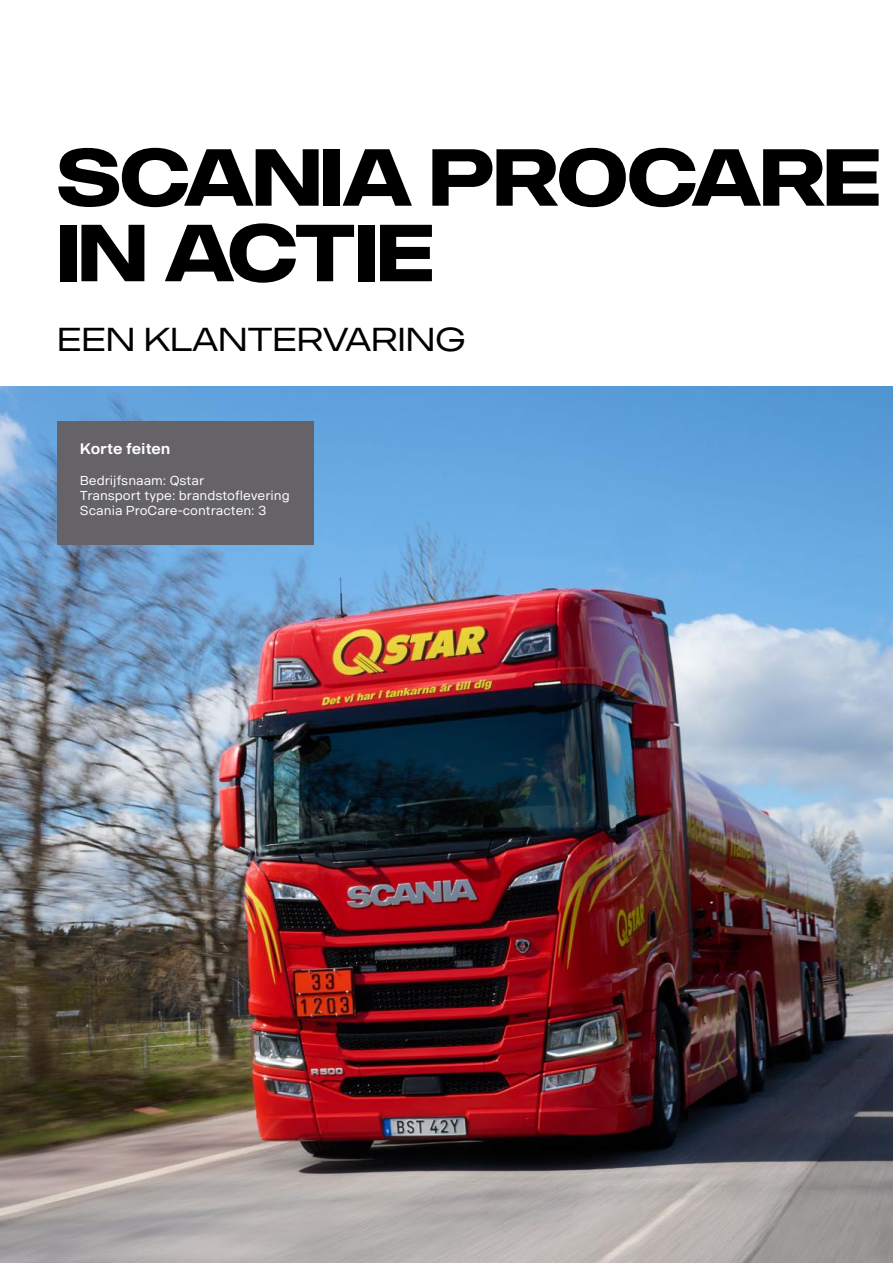
<style>
.page{position:relative;width:893px;height:1263px;background:#fff}
.page>*{position:absolute;margin:0;border:0;box-sizing:border-box;transform-origin:0 0}
.t1{font:700 79.5px/75.4px "Scania Sans Headline";color:#000}
.t2{font:32.7px "Scania Sans Headline";color:#000}
.t3{font:700 15px "Scania Sans";color:#fff}
.t4{font:12.75px/15px "Scania Sans";color:#fff}
</style>
<div class="page">
<img style="left:0;top:387px;width:893px;height:876px">
<div style="left:57px;top:421px;width:257px;height:123px;background:#656367"></div>
<h1 class="t1" style="left:57px;top:139px;width:825px">SCANIA PROCARE<br>IN ACTIE</h1>
<h2 class="t2" style="left:57px;top:319px;width:410px">EEN KLANTERVARING</h2>
<p class="t3" style="left:80px;top:440px;width:92px">Korte feiten</p>
<p class="t4" style="left:80px;top:473px;width:211px">Bedrijfsnaam: Qstar<br>Transport type: brandstoflevering<br>Scania ProCare-contracten: 3</p>
</div>
